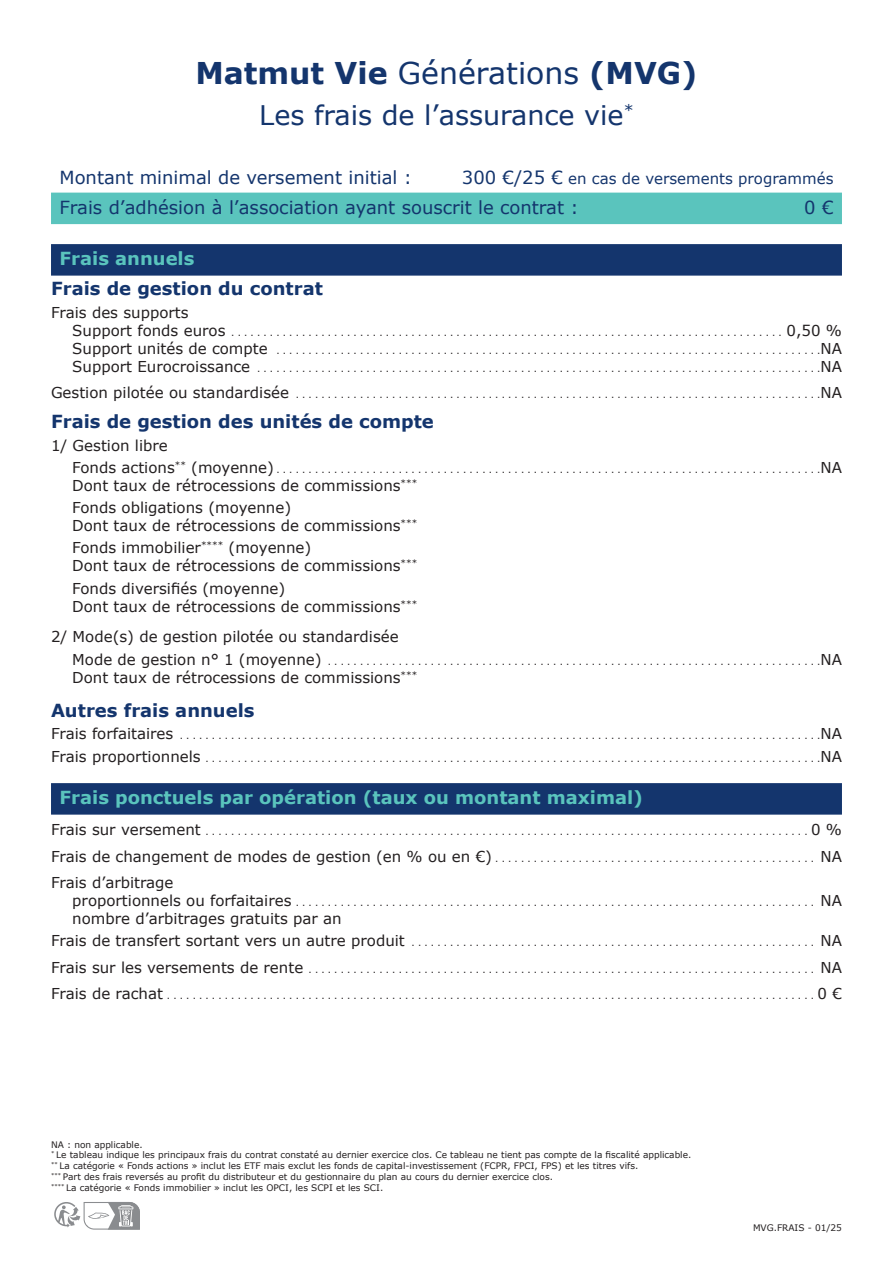
<style>
.page{position:relative;width:893px;height:1263px;background:#fff}
.page>*{position:absolute;margin:0;border:0;box-sizing:border-box;transform-origin:0 0}
.t1{font:700 30px "Verdana";color:#14356d}
.t2{font:27px "Verdana";color:#14356d}
.t3{font:18px "Verdana";color:#14356d}
.t4{font:700 18px "Verdana";color:#14356d}
.t5{font:700 18px "Verdana";color:#5ac4bd}
.t6{font:15px/22.2px "Verdana";color:#231f20}
.t7{font:15px "Verdana";color:#14356d}
.t8{font:9px/10.8px "Verdana";color:#231f20;text-align:justify}
.s1{font-weight:400}
.s2{font-size:18px}
.s3{font-size:15px}
</style>
<div class="page">
<div style="left:51px;top:244px;width:791px;height:32px;background:#14356d"></div>
<div style="left:51px;top:783px;width:791px;height:32px;background:#14356d"></div>
<div style="left:51px;top:193px;width:791px;height:31px;background:#5ac4bd"></div>
<svg style="left:54px;top:1202px;width:86px;height:28px"></svg>
<h1 class="t1" style="left:195px;top:54px;width:504px">Matmut Vie <span class="s1">Générations</span> (MVG)</h1>
<h2 class="t2" style="left:259px;top:98px;width:376px">Les frais de l’assurance vie<sup>*</sup></h2>
<h3 class="t3" style="left:60px;top:166px;width:354px">Montant minimal de versement initial :</h3>
<h3 class="t7" style="left:462px;top:169px;width:373px"><span class="s2">300 €/25 €</span> en cas de versements programmés</h3>
<h3 class="t3" style="left:60px;top:196px;width:521px">Frais d’adhésion à l’association ayant souscrit le contrat :</h3>
<h3 class="t3" style="left:804px;top:196px;width:31px">0 €</h3>
<h3 class="t5" style="left:60px;top:247px;width:136px">Frais annuels</h3>
<h3 class="t4" style="left:51px;top:277px;width:273px">Frais de gestion du contrat</h3>
<h3 class="t6" style="left:51px;top:301px;width:139px">Frais des supports</h3>
<p class="t8" style="left:72px;top:324px;width:771px;line-height:18px"><span class="s3">Support fonds euros</span> . . . . . . . . . . . . . . . . . . . . . . . . . . . . . . . . . . . . . . . . . . . . . . . . . . . . . . . . . . . . . . . . . . . . . . . . . . . . . . . . . . . . . . <span class="s3">0,50 % Support unités de compte</span> . . . . . . . . . . . . . . . . . . . . . . . . . . . . . . . . . . . . . . . . . . . . . . . . . . . . . . . . . . . . . . . . . . . . . . . . . . . . . . . . . . . . <span class="s3">NA Support Eurocroissance</span> . . . . . . . . . . . . . . . . . . . . . . . . . . . . . . . . . . . . . . . . . . . . . . . . . . . . . . . . . . . . . . . . . . . . . . . . . . . . . . . . . . . . . . . <span class="s3">NA</span></p>
<p class="t8" style="left:51px;top:390px;width:792px"><span class="s3">Gestion pilotée ou standardisée</span> . . . . . . . . . . . . . . . . . . . . . . . . . . . . . . . . . . . . . . . . . . . . . . . . . . . . . . . . . . . . . . . . . . . . . . . . . . . . . . . . . <span class="s3">NA</span></p>
<h3 class="t4" style="left:51px;top:410px;width:384px">Frais de gestion des unités de compte</h3>
<h3 class="t6" style="left:51px;top:434px;width:118px">1/ Gestion libre</h3>
<p class="t8" style="left:72px;top:464px;width:771px"><span class="s3">Fonds actions</span><sup>**</sup> <span class="s3">(moyenne)</span> . . . . . . . . . . . . . . . . . . . . . . . . . . . . . . . . . . . . . . . . . . . . . . . . . . . . . . . . . . . . . . . . . . . . . . . . . . . . . . . . . . . . <span class="s3">NA</span></p>
<h3 class="t6" style="left:72px;top:474px;width:347px">Dont taux de rétrocessions de commissions<sup>***<br></sup>Fonds obligations (moyenne)</h3>
<h3 class="t6" style="left:72px;top:515px;width:347px">Dont taux de rétrocessions de commissions<sup>***<br></sup>Fonds immobilier<sup>****</sup> (moyenne)</h3>
<h3 class="t6" style="left:72px;top:555px;width:347px">Dont taux de rétrocessions de commissions<sup>***<br></sup>Fonds diversifiés (moyenne)</h3>
<h3 class="t6" style="left:51px;top:591px;width:368px;line-height:30.8px;text-indent:21px">Dont taux de rétrocessions de commissions<sup>***<br></sup>2/ Mode(s) de gestion pilotée ou standardisée</h3>
<p class="t8" style="left:72px;top:656px;width:771px"><span class="s3">Mode de gestion n° 1 (moyenne)</span> . . . . . . . . . . . . . . . . . . . . . . . . . . . . . . . . . . . . . . . . . . . . . . . . . . . . . . . . . . . . . . . . . . . . . . . . . . . . <span class="s3">NA</span></p>
<h3 class="t6" style="left:72px;top:666px;width:346px">Dont taux de rétrocessions de commissions<sup>***</sup></h3>
<h3 class="t4" style="left:51px;top:699px;width:205px">Autres frais annuels</h3>
<p class="t8" style="left:51px;top:731px;width:792px"><span class="s3">Frais forfaitaires</span> . . . . . . . . . . . . . . . . . . . . . . . . . . . . . . . . . . . . . . . . . . . . . . . . . . . . . . . . . . . . . . . . . . . . . . . . . . . . . . . . . . . . . . . . . . . . . . . . . . . <span class="s3">NA</span></p>
<p class="t8" style="left:51px;top:753px;width:792px"><span class="s3">Frais proportionnels</span> . . . . . . . . . . . . . . . . . . . . . . . . . . . . . . . . . . . . . . . . . . . . . . . . . . . . . . . . . . . . . . . . . . . . . . . . . . . . . . . . . . . . . . . . . . . . . . . <span class="s3">NA</span></p>
<h3 class="t5" style="left:60px;top:786px;width:585px">Frais ponctuels par opération (taux ou montant maximal)</h3>
<p class="t8" style="left:51px;top:827px;width:792px"><span class="s3">Frais sur versement</span> . . . . . . . . . . . . . . . . . . . . . . . . . . . . . . . . . . . . . . . . . . . . . . . . . . . . . . . . . . . . . . . . . . . . . . . . . . . . . . . . . . . . . . . . . . . . . . <span class="s3">0 %</span></p>
<p class="t8" style="left:51px;top:853px;width:792px"><span class="s3">Frais de changement de modes de gestion (en % ou en €)</span> . . . . . . . . . . . . . . . . . . . . . . . . . . . . . . . . . . . . . . . . . . . . . . . . . . <span class="s3">NA</span></p>
<h3 class="t6" style="left:51px;top:872px;width:124px">Frais d’arbitrage</h3>
<p class="t8" style="left:72px;top:898px;width:771px"><span class="s3">proportionnels ou forfaitaires</span> . . . . . . . . . . . . . . . . . . . . . . . . . . . . . . . . . . . . . . . . . . . . . . . . . . . . . . . . . . . . . . . . . . . . . . . . . . . . . . . . . <span class="s3">NA</span></p>
<h3 class="t6" style="left:72px;top:908px;width:271px">nombre d’arbitrages gratuits par an</h3>
<p class="t8" style="left:51px;top:938px;width:792px"><span class="s3">Frais de transfert sortant vers un autre produit</span> . . . . . . . . . . . . . . . . . . . . . . . . . . . . . . . . . . . . . . . . . . . . . . . . . . . . . . . . . . . . . . . <span class="s3">NA</span></p>
<p class="t8" style="left:51px;top:964px;width:792px"><span class="s3">Frais sur les versements de rente</span> . . . . . . . . . . . . . . . . . . . . . . . . . . . . . . . . . . . . . . . . . . . . . . . . . . . . . . . . . . . . . . . . . . . . . . . . . . . . . . . <span class="s3">NA</span></p>
<p class="t8" style="left:51px;top:991px;width:792px"><span class="s3">Frais de rachat</span> . . . . . . . . . . . . . . . . . . . . . . . . . . . . . . . . . . . . . . . . . . . . . . . . . . . . . . . . . . . . . . . . . . . . . . . . . . . . . . . . . . . . . . . . . . . . . . . . . . . . <span class="s3">0 €</span></p>
<p class="t8" style="left:51px;top:1139px;width:642px;text-align:left">NA : non applicable.<br><sup>*</sup> Le tableau indique les principaux frais du contrat constaté au dernier exercice clos. Ce tableau ne tient pas compte de la fiscalité applicable. <sup>**</sup> La catégorie « Fonds actions » inclut les ETF mais exclut les fonds de capital-investissement (FCPR, FPCI, FPS) et les titres vifs.<br><sup>***</sup> Part des frais reversés au profit du distributeur et du gestionnaire du plan au cours du dernier exercice clos.<br><sup>****</sup> La catégorie « Fonds immobilier » inclut les OPCI, les SCPI et les SCI.</p>
<p class="t8" style="left:753px;top:1222px;width:90px">MVG. FRAIS - 01/25</p>
</div>
